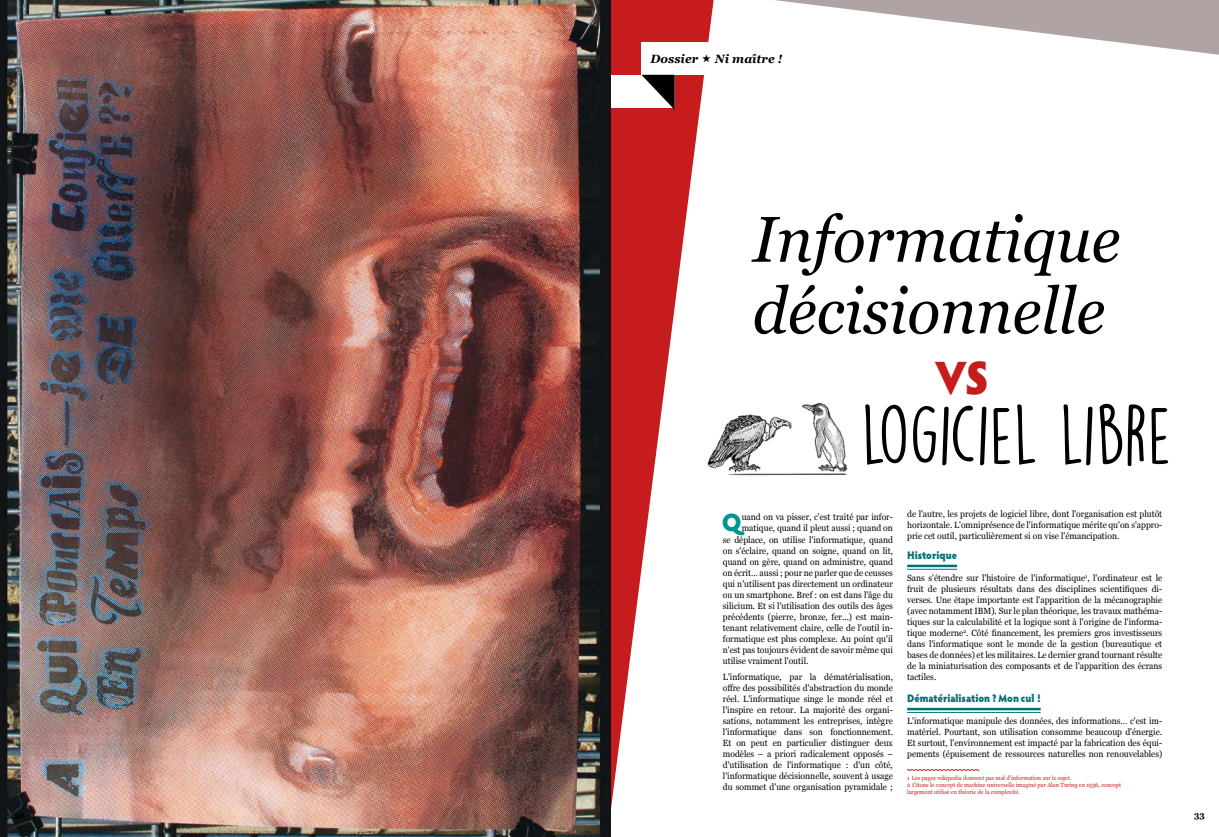
<style>
.page{position:relative;width:1219px;height:837px;background:#fff}
.page>*{position:absolute;margin:0;border:0;box-sizing:border-box;transform-origin:0 0}
.t1{font:75px "DK Lemon Yellow Sun";color:#000;scale:.95 1}
.t2{font:italic 64.5px/71.5px "Georgia";color:#000;scale:.95 1}
.t3{font:900 46.9px "Hypatia Sans Pro";color:#c61c1e;scale:.95 1}
.t4{font:900 25.1px "Hypatia Sans Pro";color:#00968f;scale:.95 1}
.t5{font:italic 700 12px "Georgia";color:#000}
.t6{font:900 11px "Hypatia Sans Pro";color:#007276;scale:.9 1}
.t7{font:9px/11px "Georgia";color:#000;text-align:justify;scale:.95 1}
.t8{font:700 9px "Georgia";color:#000;scale:.95 1}
.t9{font:6px/7.2px "Georgia";color:#c61c1e;scale:.95 1}
</style>
<div class="page">
<svg style="left:611px;top:62px;width:93px;height:746px"></svg>
<div style="left:641px;top:43px;width:237px;height:32px;background:#fff"></div>
<div style="left:581px;top:75px;width:94px;height:32px;background:#fff"></div>
<svg style="left:641px;top:74px;width:34px;height:36px"></svg>
<img style="left:0;top:0;width:611px;height:836px">
<hr style="left:907px;top:564px;width:50px;height:3px;background:#007276">
<hr style="left:907px;top:568px;width:50px;height:1px;background:#007276">
<hr style="left:907px;top:707px;width:134px;height:3px;background:#007276">
<hr style="left:907px;top:711px;width:134px;height:1px;background:#007276">
<svg style="left:907px;top:769px;width:72px;height:1px"></svg>
<img style="left:707px;top:403px;width:141px;height:73px">
<svg style="left:595px;top:0;width:624px;height:62px"></svg>
<h3 class="t5" style="left:651px;top:51px;width:49px">Dossier</h3>
<h3 class="t5" style="left:715px;top:51px;width:69px">Ni maître !</h3>
<h2 class="t2" style="left:753px;top:204px;width:389px">Informatique décisionnelle</h2>
<h3 class="t3" style="left:935px;top:343px;width:59px">VS</h3>
<h1 class="t1" style="left:862px;top:387px;width:328px">LOGICIEL LIBRE</h1>
<p class="t7" style="left:742px;top:512px;width:161px">uand on va pisser, c'est traité par infor-</p>
<p class="t7" style="left:742px;top:523px;width:161px">matique, quand il pleut aussi ; quand on</p>
<p class="t7" style="left:723px;top:534px;width:181px">se déplace, on utilise l'informatique, quand</p>
<p class="t7" style="left:723px;top:545px;width:181px">on s'éclaire, quand on soigne, quand on lit,</p>
<p class="t7" style="left:723px;top:556px;width:181px">quand on gère, quand on administre, quand</p>
<p class="t7" style="left:723px;top:567px;width:181px">on écrit… aussi ; pour ne parler que de ceusses</p>
<p class="t7" style="left:723px;top:578px;width:181px">qui n'utilisent pas directement un ordinateur</p>
<p class="t7" style="left:723px;top:589px;width:181px">ou un smartphone. Bref : on est dans l'âge du</p>
<p class="t7" style="left:723px;top:600px;width:181px">silicium. Et si l'utilisation des outils des âges</p>
<p class="t7" style="left:723px;top:611px;width:181px">précédents (pierre, bronze, fer...) est main-</p>
<p class="t7" style="left:723px;top:622px;width:181px">tenant relativement claire, celle de l'outil in-</p>
<p class="t7" style="left:723px;top:633px;width:181px">formatique est plus complexe. Au point qu'il</p>
<p class="t7" style="left:723px;top:644px;width:181px">n'est pas toujours évident de savoir même qui</p>
<p class="t7" style="left:723px;top:655px;width:92px">utilise vraiment l'outil.</p>
<p class="t7" style="left:723px;top:671px;width:181px">L'informatique, par la dématérialisation, offre des possibilités d'abstraction du monde réel. L'informatique singe le monde réel et l'inspire en retour. La majorité des organi&shy;sations, notamment les entreprises, intègre l'informatique dans son fonctionnement.<br>Et on peut en particulier distinguer deux modèles – a priori radicalement opposés – d'utilisation de l'informatique : d'un côté, l'informatique décisionnelle, souvent à usage du sommet d'une organisation pyramidale ;</p>
<h3 class="t4" style="left:722px;top:504px;width:22px">Q</h3>
<p class="t7" style="left:907px;top:508px;width:270px">de l'autre, les projets de logiciel libre, dont l'organisation est plutôt horizontale. L'omniprésence de l'informatique mérite qu'on s'appro&shy;prie cet outil, particulièrement si on vise l'émancipation.</p>
<p class="t6" style="left:907px;top:547px;width:57px">Historique</p>
<p class="t7" style="left:907px;top:572px;width:270px">Sans s'étendre sur l'histoire de l'informatique<sup>1</sup>, l'ordinateur est le fruit de plusieurs résultats dans des disciplines scientifiques di&shy;verses. Une étape importante est l'apparition de la mécanographie (avec notamment IBM). Sur le plan théorique, les travaux mathéma&shy;tiques sur la calculabilité et la logique sont à l'origine de l'informa&shy;tique moderne<sup>2</sup>. Côté financement, les premiers gros investisseurs dans l'informatique sont le monde de la gestion (bureautique et bases de données) et les militaires. Le dernier grand tournant résulte de la miniaturisation des composants et de l'apparition des écrans tactiles.</p>
<p class="t6" style="left:907px;top:690px;width:150px">Dématérialisation ? Mon cul !</p>
<p class="t7" style="left:907px;top:715px;width:270px">L'informatique manipule des données, des informations… c'est im&shy;matériel. Pourtant, son utilisation consomme beaucoup d'énergie.<br>Et surtout, l'environnement est impacté par la fabrication des équi&shy;pements (épuisement de ressources naturelles non renouvelables)</p>
<p class="t9" style="left:907px;top:774px;width:227px">1 Les pages wikipedia donnent pas mal d'information sur le sujet.<br>2 Citons le concept de machine universelle imaginé par Alan Turing en 1936, concept largement utilisé en théorie de la complexité.</p>
<p class="t8" style="left:1194px;top:808px;width:13px">33</p>
</div>
